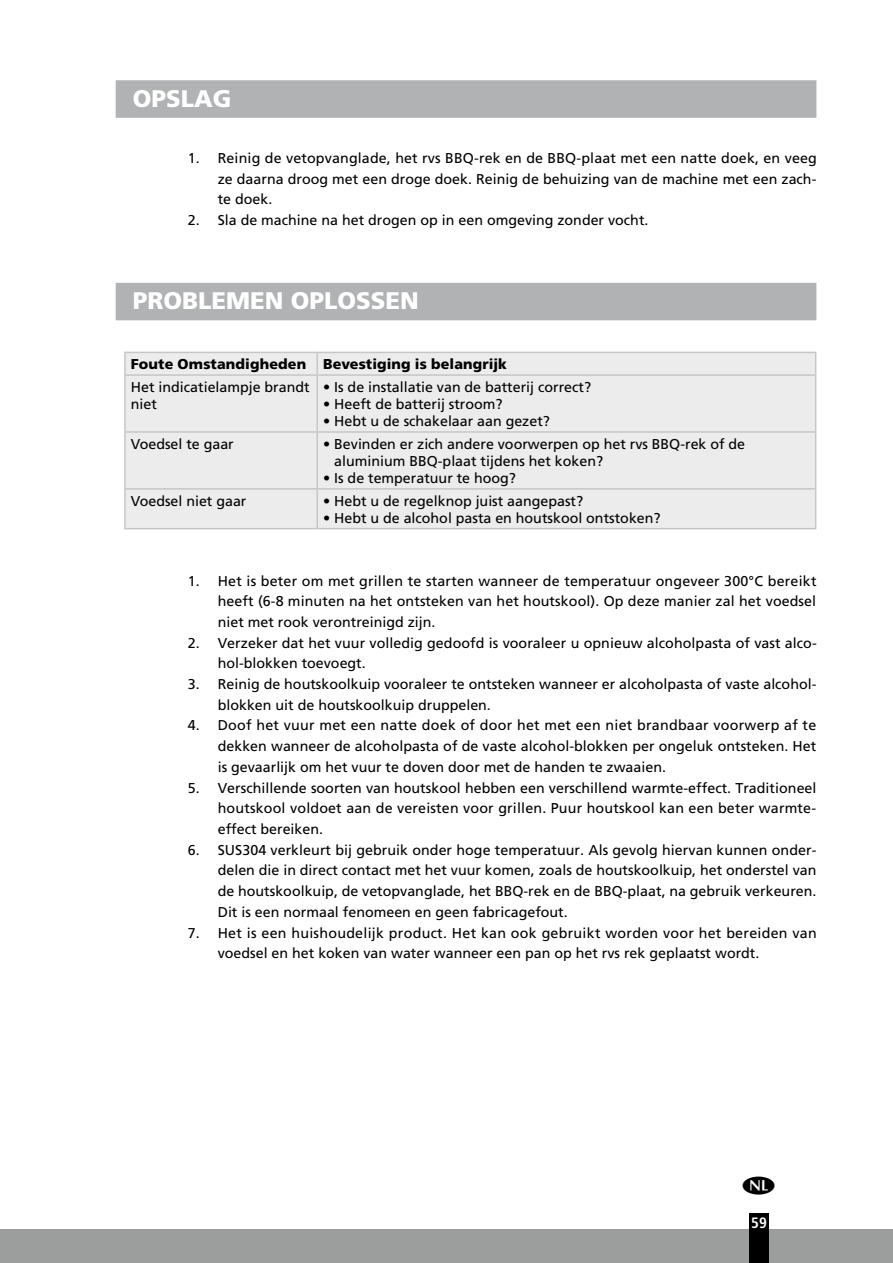
<style>
.page{position:relative;width:893px;height:1263px;background:#fff}
.page>*{position:absolute;margin:0;border:0;box-sizing:border-box;transform-origin:0 0}
.t1{font:900 24px "Frutiger LT Std";color:#fff}
.t2{font:700 condensed 15px "Frutiger LT Std";color:#fff}
.t3{font:14.25px/20.7px "Frutiger LT Std";color:#000;text-align:justify}
.t4{font:14.25px/20.7px "Frutiger LT Std";letter-spacing:.02em;color:#000}
.t5{font:900 14.25px "Frutiger LT Std";letter-spacing:.01em;color:#000}
</style>
<div class="page">
<div style="left:0;top:1229px;width:893px;height:34px;background:#9c9d9d"></div>
<div style="left:749px;top:1213px;width:20px;height:50px;background:#000"></div>
<div style="left:116px;top:80px;width:700px;height:38px;background:#b1b2b3"></div>
<div style="left:116px;top:283px;width:700px;height:37px;background:#b1b2b3"></div>
<div style="left:126px;top:353px;width:689px;height:175px;background:#ececed"></div>
<hr style="left:124px;top:352px;width:193px;height:1px;background:#c5c6c6">
<hr style="left:124px;top:353px;width:2px;height:21px;background:#c5c6c6">
<hr style="left:317px;top:352px;width:499px;height:1px;background:#c5c6c6">
<hr style="left:316px;top:353px;width:2px;height:21px;background:#c5c6c6">
<svg style="left:815px;top:353px;width:1px;height:21px"></svg>
<hr style="left:124px;top:374px;width:193px;height:2px;background:#c5c6c6">
<hr style="left:124px;top:376px;width:2px;height:55px;background:#c5c6c6">
<hr style="left:317px;top:374px;width:499px;height:2px;background:#c5c6c6">
<hr style="left:316px;top:376px;width:2px;height:55px;background:#c5c6c6">
<hr style="left:815px;top:376px;width:1px;height:55px;background:#c5c6c6">
<hr style="left:124px;top:431px;width:193px;height:2px;background:#c5c6c6">
<hr style="left:124px;top:433px;width:2px;height:55px;background:#c5c6c6">
<hr style="left:317px;top:431px;width:499px;height:2px;background:#c5c6c6">
<hr style="left:316px;top:433px;width:2px;height:55px;background:#c5c6c6">
<hr style="left:815px;top:433px;width:1px;height:55px;background:#c5c6c6">
<hr style="left:124px;top:488px;width:193px;height:2px;background:#c5c6c6">
<hr style="left:124px;top:490px;width:2px;height:38px;background:#c5c6c6">
<hr style="left:317px;top:488px;width:499px;height:2px;background:#c5c6c6">
<hr style="left:316px;top:490px;width:2px;height:38px;background:#c5c6c6">
<hr style="left:815px;top:490px;width:1px;height:38px;background:#c5c6c6">
<hr style="left:124px;top:528px;width:193px;height:1px;background:#c5c6c6">
<hr style="left:317px;top:528px;width:499px;height:1px;background:#c5c6c6">
<h1 class="t1" style="left:133px;top:84px;width:100px">OPSLAG</h1>
<p class="t3" style="left:218px;top:148px;width:601px;text-indent:-30px">1. Reinig de vetopvanglade, het rvs BBQ-rek en de BBQ-plaat met een natte doek, en veeg ze daarna droog met een droge doek. Reinig de behuizing van de machine met een zach&shy;te doek.</p>
<p class="t3" style="left:188px;top:210px;width:462px">2. Sla de machine na het drogen op in een omgeving zonder vocht.</p>
<h1 class="t1" style="left:133px;top:286px;width:288px">PROBLEMEN OPLOSSEN</h1>
<p class="t5" style="left:131px;top:355px;width:378px">Foute Omstandigheden Bevestiging is belangrijk</p>
<p class="t3" style="left:131px;top:378px;width:180px;line-height:17.1px">Het indicatielampje brandt niet</p>
<p class="t3" style="left:323px;top:376px;width:269px">• Is de installatie van de batterij correct?</p>
<p class="t3" style="left:323px;top:394px;width:181px">• Heeft de batterij stroom?</p>
<p class="t3" style="left:323px;top:411px;width:228px">• Hebt u de schakelaar aan gezet?</p>
<p class="t3" style="left:131px;top:433px;width:104px">Voedsel te gaar</p>
<p class="t3" style="left:334px;top:435px;width:412px;line-height:17.1px;text-indent:-11px">• Bevinden er zich andere voorwerpen op het rvs BBQ-rek of de aluminium BBQ-plaat tijdens het koken?</p>
<p class="t3" style="left:323px;top:468px;width:194px">• Is de temperatuur te hoog?</p>
<p class="t3" style="left:131px;top:490px;width:117px">Voedsel niet gaar</p>
<p class="t3" style="left:323px;top:490px;width:262px">• Hebt u de regelknop juist aangepast?</p>
<p class="t3" style="left:323px;top:507px;width:339px">• Hebt u de alcohol pasta en houtskool ontstoken?</p>
<p class="t3" style="left:218px;top:570px;width:600px;text-indent:-30px">1. Het is beter om met grillen te starten wanneer de temperatuur ongeveer 300°C bereikt heeft (6-8 minuten na het ontsteken van het houtskool). Op deze manier zal het voedsel niet met rook verontreinigd zijn.</p>
<p class="t3" style="left:218px;top:632px;width:601px;text-indent:-30px">2. Verzeker dat het vuur volledig gedoofd is vooraleer u opnieuw alcoholpasta of vast alco&shy;hol-blokken toevoegt.</p>
<p class="t3" style="left:218px;top:674px;width:600px;text-indent:-30px">3. Reinig de houtskoolkuip vooraleer te ontsteken wanneer er alcoholpasta of vaste alcohol&shy;blokken uit de houtskoolkuip druppelen.</p>
<p class="t3" style="left:218px;top:715px;width:600px;text-indent:-30px">4. Doof het vuur met een natte doek of door het met een niet brandbaar voorwerp af te dekken wanneer de alcoholpasta of de vaste alcohol-blokken per ongeluk ontsteken. Het is gevaarlijk om het vuur te doven door met de handen te zwaaien.</p>
<p class="t3" style="left:218px;top:777px;width:600px;text-indent:-30px">5. Verschillende soorten van houtskool hebben een verschillend warmte-effect. Traditioneel houtskool voldoet aan de vereisten voor grillen. Puur houtskool kan een beter warmte&shy;effect bereiken.</p>
<p class="t3" style="left:218px;top:839px;width:600px;text-indent:-30px">6. SUS304 verkleurt bij gebruik onder hoge temperatuur. Als gevolg hiervan kunnen onder&shy;delen die in direct contact met het vuur komen, zoals de houtskoolkuip, het onderstel van de houtskoolkuip, de vetopvanglade, het BBQ-rek en de BBQ-plaat, na gebruik verkeuren.<br>Dit is een normaal fenomeen en geen fabricagefout.</p>
<p class="t4" style="left:218px;top:922px;width:600px;text-indent:-30px">7. Het is een huishoudelijk product. Het kan ook gebruikt worden voor het bereiden van voedsel en het koken van water wanneer een pan op het rvs rek geplaatst wordt.</p>
<p class="t2" style="left:751px;top:1214px;width:17px">59</p>
</div>
